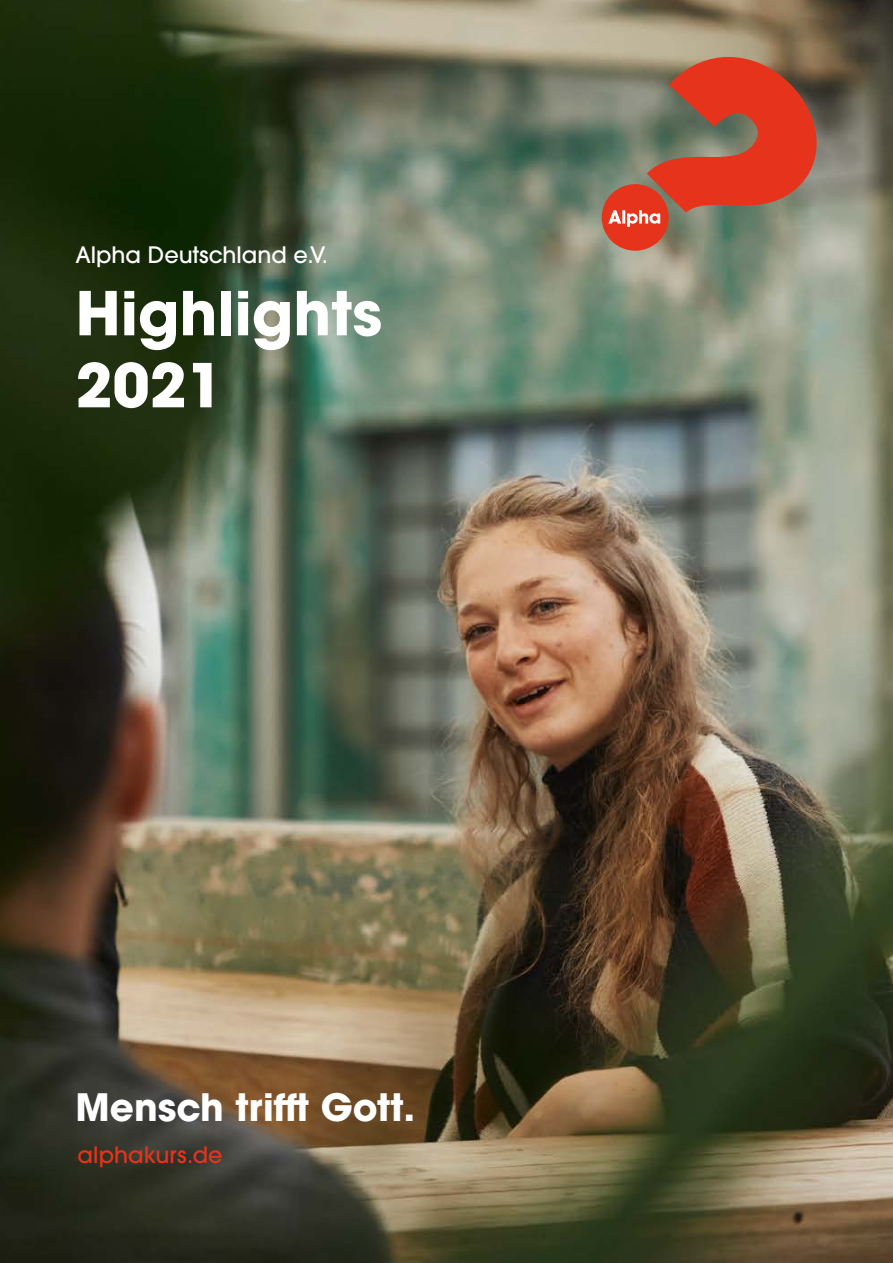
<style>
.page{position:relative;width:893px;height:1263px;background:#fff}
.page>*{position:absolute;margin:0;border:0;box-sizing:border-box;transform-origin:0 0}
.t1{font:700 60px/72px "ITC Avant Garde Pro";color:#fff}
.t2{font:700 37.5px "ITC Avant Garde Pro";color:#fff}
.t3{font:500 22.5px "ITC Avant Garde Pro";color:#fff}
.t4{font:500 22.5px "ITC Avant Garde Pro";color:#e6331c}
</style>
<div class="page">
<img style="left:0;top:0;width:893px;height:1263px">
<svg style="left:602px;top:57px;width:215px;height:194px;background:#aa604b"></svg>
<p class="t3" style="left:75px;top:241px;width:254px">Alpha Deutschland e.V.</p>
<h1 class="t1" style="left:75px;top:277px;width:308px">Highlights<br>2021</h1>
<h2 class="t2" style="left:75px;top:1082px;width:341px">Mensch trifft Gott.</h2>
<p class="t4" style="left:78px;top:1140px;width:147px">alphakurs.de</p>
</div>
